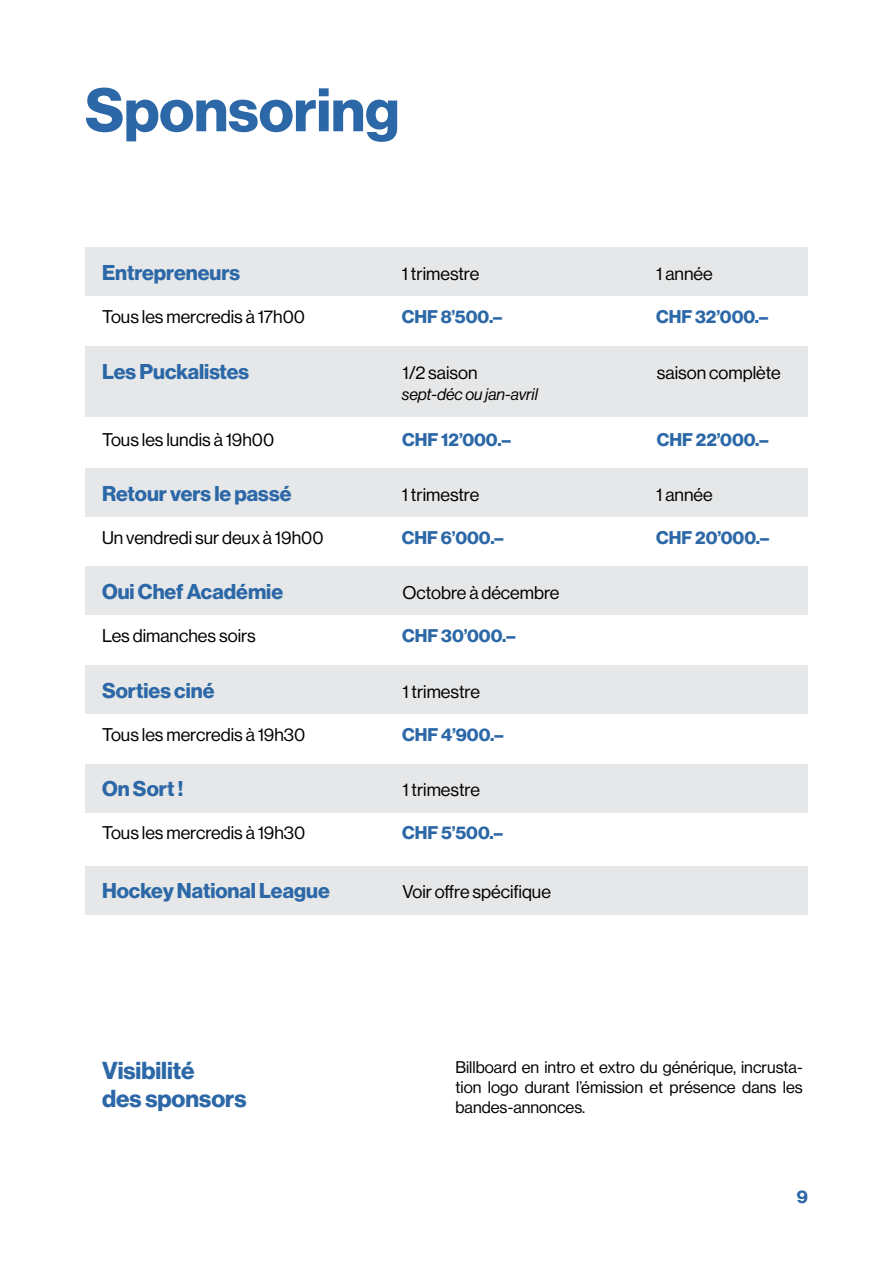
<style>
.page{position:relative;width:893px;height:1263px;background:#fff}
.page>*{position:absolute;margin:0;border:0;box-sizing:border-box;transform-origin:0 0}
.t1{font:60px "N Haas Grotesk DS Std 75 Bd";color:#2c68a7}
.t2{font:24px/28.8px "N Haas Grotesk DS Std 75 Bd";color:#2c68a7}
.t3{font:21px "N Haas Grotesk DS Std 75 Bd";color:#2c68a7}
.t4{font:18px "N Haas Grotesk DS Std 55 Rg";color:#000}
.t5{font:18px "N Haas Grotesk DS Std 75 Bd";color:#2c68a7}
.t6{font:16.5px/20.2px "N Haas Grotesk DS Std 55 Rg";color:#000;text-align:justify}
.t7{font:16.5px "N Haas Grotesk DS Std 56 It";color:#000}
</style>
<div class="page">
<div style="left:85px;top:247px;width:722px;height:49px;background:#e6e7e8"></div>
<div style="left:86px;top:346px;width:722px;height:71px;background:#e6e7e8"></div>
<div style="left:85px;top:468px;width:722px;height:49px;background:#e6e7e8"></div>
<div style="left:86px;top:665px;width:722px;height:49px;background:#e6e7e8"></div>
<div style="left:86px;top:566px;width:722px;height:49px;background:#e6e7e8"></div>
<div style="left:86px;top:764px;width:722px;height:48px;background:#e6e7e8"></div>
<div style="left:86px;top:866px;width:722px;height:49px;background:#e6e7e8"></div>
<h1 class="t1" style="left:85px;top:75px;width:316px">Sponsoring</h1>
<p class="t3" style="left:102px;top:260px;width:140px">Entrepreneurs</p>
<p class="t4" style="left:102px;top:306px;width:204px">Tous les mercredis à 17h00</p>
<p class="t3" style="left:102px;top:359px;width:149px">Les Puckalistes</p>
<p class="t4" style="left:102px;top:429px;width:174px">Tous les lundis à 19h00</p>
<p class="t3" style="left:102px;top:481px;width:191px">Retour vers le passé</p>
<p class="t4" style="left:102px;top:527px;width:223px">Un vendredi sur deux à 19h00</p>
<p class="t3" style="left:102px;top:579px;width:183px">Oui Chef Académie</p>
<p class="t4" style="left:102px;top:626px;width:155px">Les dimanches soirs</p>
<p class="t3" style="left:102px;top:678px;width:114px">Sorties ciné</p>
<p class="t4" style="left:102px;top:724px;width:205px">Tous les mercredis à 19h30</p>
<p class="t3" style="left:102px;top:777px;width:83px">On Sort !</p>
<p class="t4" style="left:102px;top:823px;width:205px">Tous les mercredis à 19h30</p>
<p class="t4" style="left:402px;top:263px;width:79px">1 trimestre</p>
<p class="t4" style="left:656px;top:263px;width:58px">1 année</p>
<p class="t5" style="left:402px;top:306px;width:102px">CHF 8’500.–</p>
<p class="t5" style="left:656px;top:306px;width:113px">CHF 32’000.–</p>
<p class="t4" style="left:402px;top:362px;width:77px">1/2 saison</p>
<p class="t4" style="left:657px;top:362px;width:125px">saison complète</p>
<p class="t7" style="left:402px;top:385px;width:138px">sept-déc ou jan-avril</p>
<p class="t5" style="left:402px;top:429px;width:110px">CHF 12’000.–</p>
<p class="t5" style="left:657px;top:429px;width:113px">CHF 22’000.–</p>
<p class="t4" style="left:402px;top:484px;width:79px">1 trimestre</p>
<p class="t4" style="left:656px;top:484px;width:58px">1 année</p>
<p class="t5" style="left:402px;top:527px;width:103px">CHF 6’000.–</p>
<p class="t5" style="left:656px;top:527px;width:114px">CHF 20’000.–</p>
<p class="t4" style="left:402px;top:583px;width:159px">Octobre à décembre</p>
<p class="t5" style="left:402px;top:625px;width:115px">CHF 30’000.–</p>
<p class="t4" style="left:402px;top:681px;width:79px">1 trimestre</p>
<p class="t5" style="left:402px;top:724px;width:103px">CHF 4’900.–</p>
<p class="t4" style="left:402px;top:780px;width:79px">1 trimestre</p>
<p class="t5" style="left:402px;top:822px;width:102px">CHF 5’500.–</p>
<p class="t3" style="left:102px;top:879px;width:229px">Hockey National League</p>
<p class="t4" style="left:402px;top:882px;width:150px">Voir offre spécifique</p>
<h2 class="t2" style="left:102px;top:1056px;width:146px">Visibilité<br>des sponsors</h2>
<p class="t6" style="left:455px;top:1057px;width:349px">Billboard en intro et extro du générique, incrusta&shy;tion logo durant l’émission et présence dans les bandes-annonces.</p>
<p class="t5" style="left:797px;top:1186px;width:13px">9</p>
</div>
